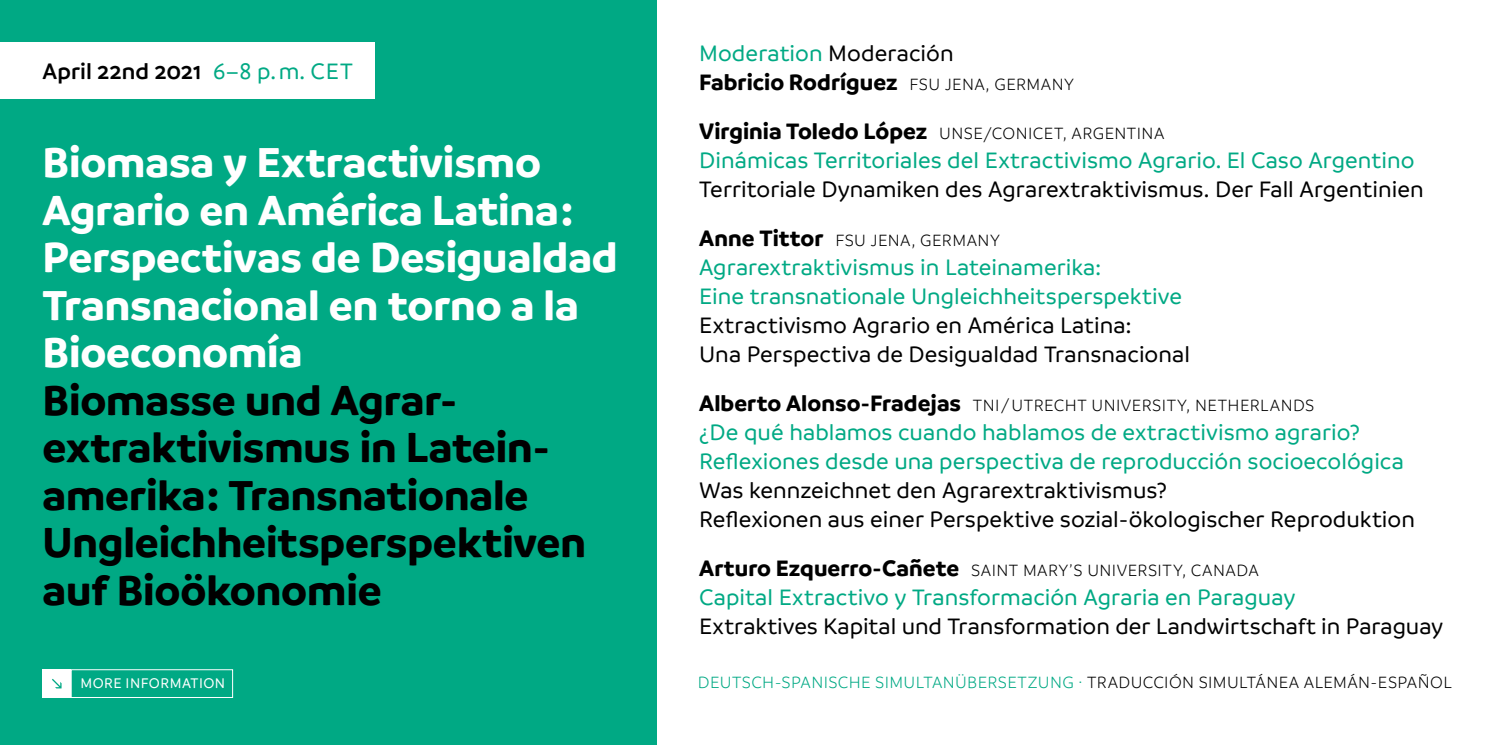
<style>
.page{position:relative;width:1489px;height:745px;background:#fff}
.page>*{position:absolute;margin:0;border:0;box-sizing:border-box;transform-origin:0 0}
.Veranstaltungstitel{font:700 45px/47.5px "Branding";color:#fff}
.Veranstaltungstitel-2{font:700 45px/47.5px "Branding";color:#000}
.Erläuterung{font:500 24px "Branding";letter-spacing:.005em;color:#000}
.Erläuterung-2{font:500 24px "Branding";letter-spacing:.005em;color:#00a984}
.Name{font:700 24px/29px "Branding";color:#000}
.Erläuterung-3{font:600 24px "Branding";letter-spacing:.005em;color:#000}
.Name-2{font:300 17.5px "Branding";letter-spacing:.025em;color:#000}
.Erläuterung-4{font:300 17.5px "Branding";letter-spacing:.02em;color:#00a984}
.Erläuterung-5{font:500 15px "Branding";letter-spacing:.03em;color:#fff}
.s1{font-weight:500;color:#00a984}
.s2{font-weight:500}
.s3{font-weight:300;font-size:17.5px}
.s4{font-weight:700;font-size:24px}
.s5{color:#000}
</style>
<div class="page">
<div style="left:0;top:0;width:656px;height:744px;background:#00a984"></div>
<div style="left:0;top:43px;width:374px;height:56px;background:#fff"></div>
<div style="left:43px;top:669px;width:28px;height:28px;background:#fff"></div>
<svg style="left:52px;top:678px;width:10px;height:10px"></svg>
<p class="Erläuterung-3" style="left:43px;top:58px;width:312px">April 22nd 2021 <span class="s1">6–8 p.m. CET</span></p>
<p class="Veranstaltungstitel" style="left:43px;top:138px;width:576px">Biomasa y Extractivismo<br>Agrario en América Latina:<br>Perspectivas de Desigualdad<br>Transnacional en torno a la<br>Bioeconomía</p>
<p class="Veranstaltungstitel-2" style="left:43px;top:376px;width:545px">Biomasse und Agrar&shy;extraktivismus in Latein&shy;amerika: Transnationale<br>Ungleichheitsperspektiven auf Bioökonomie</p>
<p class="Erläuterung-5" style="left:80px;top:675px;width:146px">MORE INFORMATION</p>
<p class="Name" style="left:699px;top:39px;width:376px"><span class="s1">Moderation</span> <span class="s2">Moderación<br></span>Fabricio Rodríguez <span class="s3">FSU JENA, GERMANY</span></p>
<p class="Name-2" style="left:699px;top:124px;width:467px"><span class="s4">Virginia Toledo López</span> UNSE/CONICET, ARGENTINA</p>
<p class="Erläuterung-2" style="left:699px;top:147px;width:716px">Dinámicas Territoriales del Extractivismo Agrario. El Caso Argentino</p>
<p class="Erläuterung" style="left:699px;top:176px;width:726px">Territoriale Dynamiken des Agrarextraktivismus. Der Fall Argentinien</p>
<p class="Name-2" style="left:699px;top:231px;width:302px"><span class="s4">Anne Tittor</span> FSU JENA, GERMANY</p>
<p class="Erläuterung-2" style="left:699px;top:254px;width:404px">Agrarextraktivismus in Lateinamerika:</p>
<p class="Erläuterung-2" style="left:699px;top:283px;width:484px">Eine transnationale Ungleichheitsperspektive</p>
<p class="Erläuterung" style="left:699px;top:312px;width:434px">Extractivismo Agrario en América Latina:</p>
<p class="Erläuterung" style="left:699px;top:341px;width:492px">Una Perspectiva de Desigualdad Transnacional</p>
<p class="Name-2" style="left:699px;top:396px;width:616px"><span class="s4">Alberto Alonso-Fradejas</span> TNI/UTRECHT UNIVERSITY, NETHERLANDS</p>
<p class="Erläuterung-2" style="left:699px;top:419px;width:662px">¿De qué hablamos cuando hablamos de extractivismo agrario?</p>
<p class="Erläuterung-2" style="left:699px;top:448px;width:706px">Reflexiones desde una perspectiva de reproducción socioecológica</p>
<p class="Erläuterung" style="left:699px;top:477px;width:469px">Was kennzeichnet den Agrarextraktivismus?</p>
<p class="Erläuterung" style="left:699px;top:506px;width:717px">Reflexionen aus einer Perspektive sozial-ökologischer Reproduktion</p>
<p class="Name-2" style="left:699px;top:561px;width:561px"><span class="s4">Arturo Ezquerro-Cañete</span> SAINT MARY’S UNIVERSITY, CANADA</p>
<p class="Erläuterung-2" style="left:699px;top:584px;width:598px">Capital Extractivo y Transformación Agraria en Paraguay</p>
<p class="Erläuterung" style="left:699px;top:613px;width:745px">Extraktives Kapital und Transformation der Landwirtschaft in Paraguay</p>
<p class="Erläuterung-4" style="left:698px;top:673px;width:755px">DEUTSCH-SPANISCHE SIMULTANÜBERSETZUNG · <span class="s5">TRADUCCIÓN SIMULTÁNEA ALEMÁN-ESPAÑOL</span></p>
</div>
